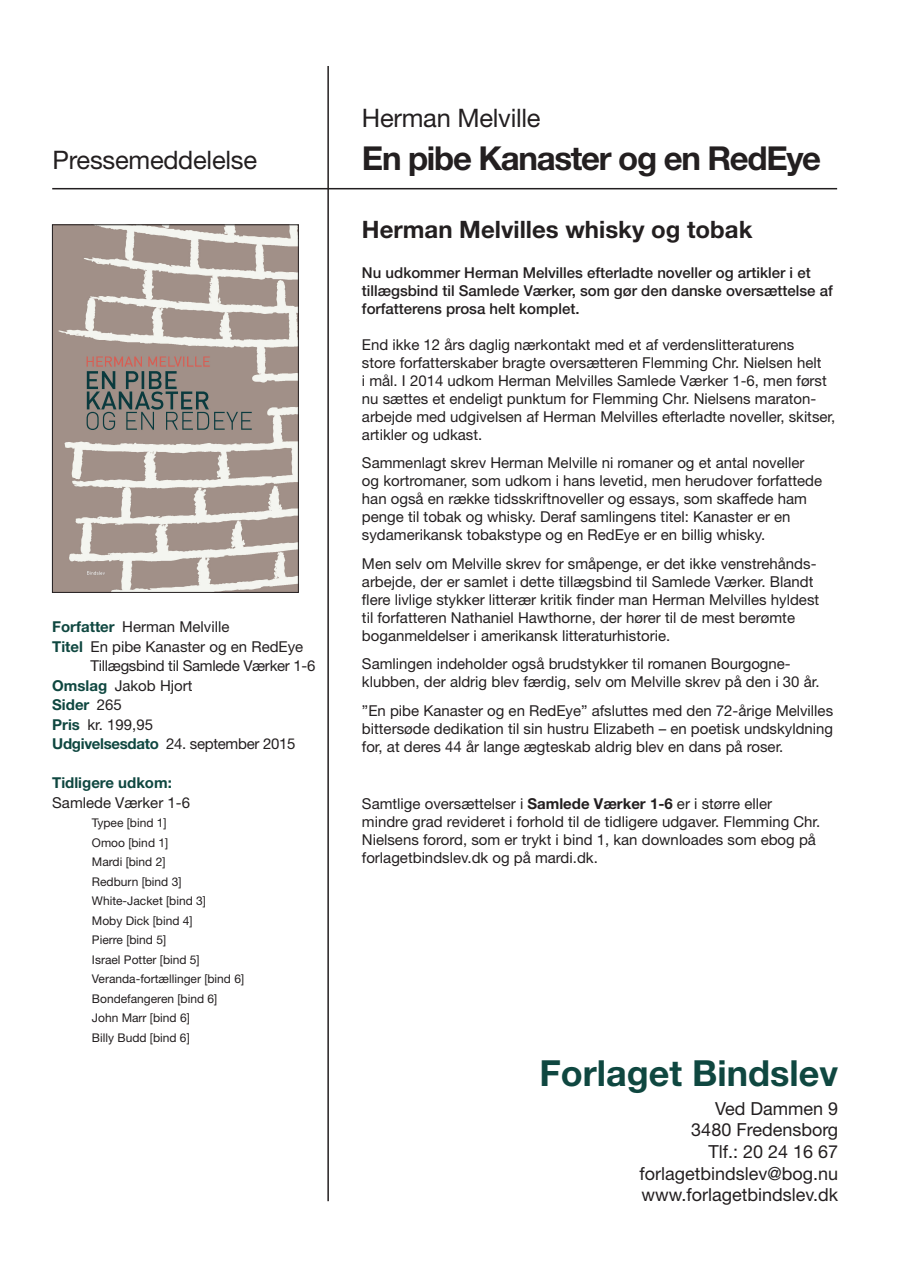
<style>
.page{position:relative;width:911px;height:1281px;background:#fff}
.page>*{position:absolute;margin:0;border:0;box-sizing:border-box;transform-origin:0 0}
.t1{font:700 36px "Helvetica Neue";color:#0f4740}
.t2{font:700 33px "Helvetica Neue";letter-spacing:-.04em;color:#231f20}
.t3{font:25.5px "Helvetica Neue";letter-spacing:-.01em;color:#231f20}
.t4{font:700 24px "Helvetica Neue";color:#231f20}
.t5{font:18px/21.6px "Helvetica Neue";color:#231f20;text-align:right}
.t6{font:15px/18px "Helvetica Neue";color:#231f20}
.t7{font:500 15px/18px "Helvetica Neue";color:#231f20}
.t8{font:15px "Helvetica Neue";letter-spacing:-.02em;color:#231f20}
.t9{font:700 15px "Helvetica Neue";color:#0f4740}
.t10{font:12px/19.5px "Helvetica Neue";color:#231f20}
.s1{font-weight:700;color:#0f4740}
.s2{font-weight:400;color:#231f20}
.s3{font-weight:700}
</style>
<div class="page">
<hr style="left:327px;top:66px;width:2px;height:1135px;background:#231f20">
<hr style="left:52px;top:188px;width:785px;height:1px;background:#231f20">
<img style="left:54px;top:227px;width:243px;height:364px">
<div style="left:52px;top:225px;width:247px;height:368px;border:1px solid #231f20"></div>
<h3 class="t3" style="left:53px;top:145px;width:206px">Pressemeddelelse</h3>
<p class="t6" style="left:52px;top:618px;width:179px"><span class="s1">Forfatter</span> Herman Melville</p>
<p class="t6" style="left:52px;top:637px;width:253px"><span class="s1">Titel</span> En pibe Kanaster og en RedEye</p>
<p class="t8" style="left:91px;top:657px;width:226px">Tillægsbind til Samlede Værker 1-6</p>
<p class="t6" style="left:52px;top:676px;width:142px"><span class="s1">Omslag</span> Jakob Hjort</p>
<p class="t9" style="left:52px;top:695px;width:71px">Sider <span class="s2">265</span></p>
<p class="t6" style="left:52px;top:715px;width:102px"><span class="s1">Pris</span> kr. 199,95</p>
<p class="t8" style="left:52px;top:735px;width:245px"><span class="s1">Udgivelsesdato</span> 24. september 2015</p>
<p class="t9" style="left:52px;top:773px;width:121px">Tidligere udkom:</p>
<p class="t6" style="left:52px;top:793px;width:139px">Samlede Værker 1-6</p>
<p class="t10" style="left:92px;top:813px;width:154px">Typee [bind 1]<br>Omoo [bind 1]<br>Mardi [bind 2]<br>Redburn [bind 3]<br>White-Jacket [bind 3]<br>Moby Dick [bind 4]<br>Pierre [bind 5]<br>Israel Potter [bind 5]<br>Veranda-fortællinger [bind 6]<br>Bondefangeren [bind 6]<br>John Marr [bind 6]<br>Billy Budd [bind 6]</p>
<h3 class="t3" style="left:362px;top:103px;width:180px">Herman Melville</h3>
<h2 class="t2" style="left:362px;top:138px;width:461px">En pibe Kanaster og en RedEye</h2>
<h3 class="t4" style="left:362px;top:214px;width:392px">Herman Melvilles whisky og tobak</h3>
<p class="t7" style="left:362px;top:263px;width:472px">Nu udkommer Herman Melvilles efterladte noveller og artikler i et tillægsbind til Samlede Værker, som gør den danske oversættelse af forfatterens prosa helt komplet.</p>
<p class="t6" style="left:362px;top:335px;width:475px">End ikke 12 års daglig nærkontakt med et af verdenslitteraturens<br>store forfatterskaber bragte oversætteren Flemming Chr. Nielsen helt<br>i mål. I 2014 udkom Herman Melvilles Samlede Værker 1-6, men først nu sættes et endeligt punktum for Flemming Chr. Nielsens maraton&shy;arbejde med udgivelsen af Herman Melvilles efterladte noveller, skitser, artikler og udkast.</p>
<p class="t6" style="left:362px;top:453px;width:462px">Sammenlagt skrev Herman Melville ni romaner og et antal noveller og kortromaner, som udkom i hans levetid, men herudover forfattede han også en række tidsskriftnoveller og essays, som skaffede ham penge til tobak og whisky. Deraf samlingens titel: Kanaster er en sydamerikansk tobakstype og en RedEye er en billig whisky.</p>
<p class="t6" style="left:362px;top:554px;width:459px">Men selv om Melville skrev for småpenge, er det ikke venstrehånds&shy;arbejde, der er samlet i dette tillægsbind til Samlede Værker. Blandt flere livlige stykker litterær kritik finder man Herman Melvilles hyldest til forfatteren Nathaniel Hawthorne, der hører til de mest berømte boganmeldelser i amerikansk litteraturhistorie.</p>
<p class="t6" style="left:362px;top:654px;width:459px">Samlingen indeholder også brudstykker til romanen Bourgogne&shy;klubben, der aldrig blev færdig, selv om Melville skrev på den i 30 år.</p>
<p class="t6" style="left:362px;top:701px;width:473px;text-align:justify">”En pibe Kanaster og en RedEye” afsluttes med den 72-årige Melvilles bittersøde dedikation til sin hustru Elizabeth – en poetisk undskyldning for, at deres 44 år lange ægteskab aldrig blev en dans på roser.</p>
<p class="t6" style="left:362px;top:794px;width:460px">Samtlige oversættelser i <span class="s3">Samlede Værker 1-6</span> er i større eller mindre grad revideret i forhold til de tidligere udgaver. Flemming Chr.<br>Nielsens forord, som er trykt i bind 1, kan downloades som ebog på forlagetbindslev.dk og på mardi.dk.</p>
<h1 class="t1" style="left:540px;top:1050px;width:300px">Forlaget Bindslev</h1>
<p class="t5" style="left:639px;top:1097px;width:200px">Ved Dammen 9<br>3480 Fredensborg<br>Tlf.: 20 24 16 67 forlagetbindslev@bog.nu www.forlagetbindslev.dk</p>
</div>
